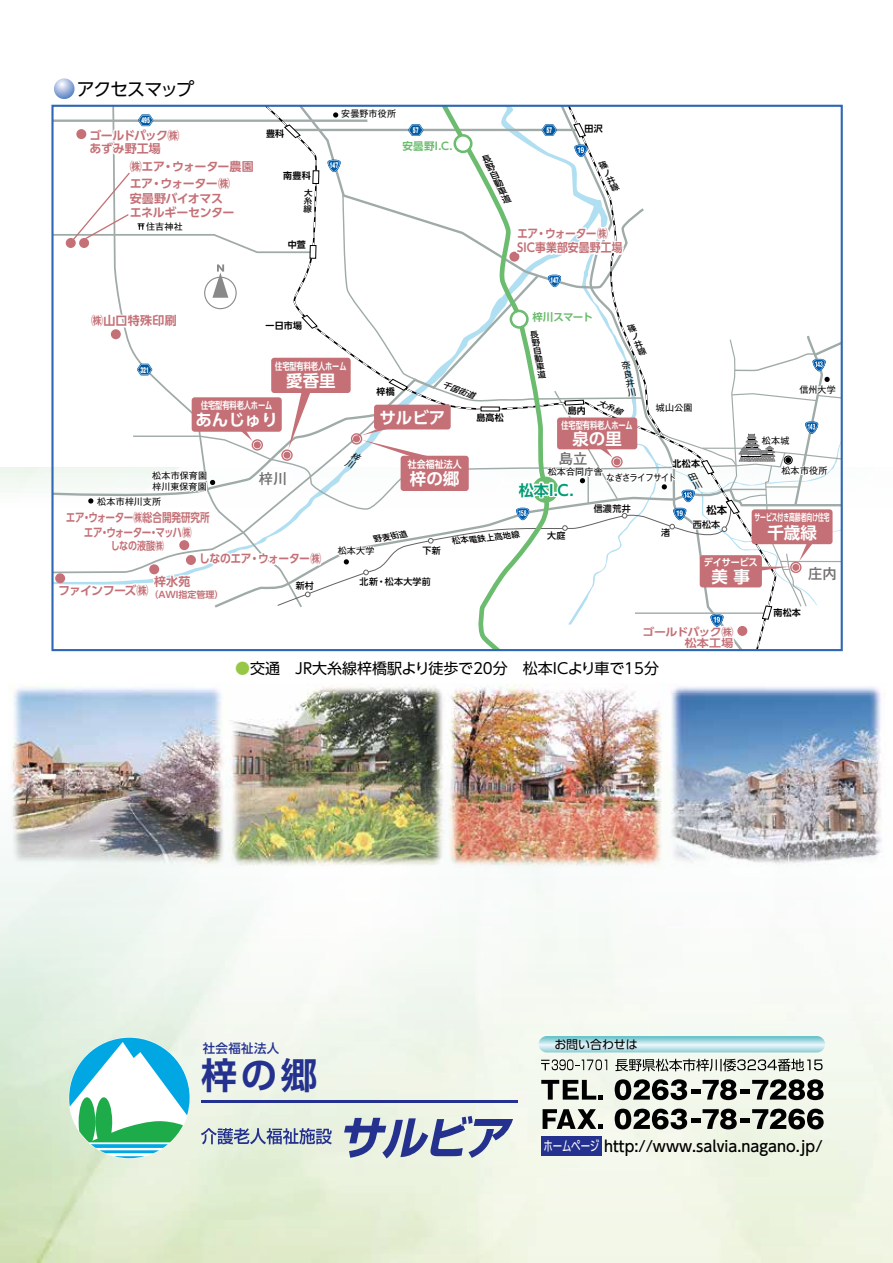
<style>
.page{position:relative;width:893px;height:1263px;background:#fff}
.page>*{position:absolute;margin:0;border:0;box-sizing:border-box;transform-origin:0 0}
.t1{font:700 36.3px "UD Shin Go Pro De";color:#24318f}
.t2{font:18px "UD Shin Go Pro";letter-spacing:-.08em;color:#000}
.t3{font:700 16.5px "UD Shin Go Pro De";color:#fff}
.t4{font:15px "UD Shin Go Pro";color:#000}
.t5{font:500 15px "UD Shin Go Pro";color:#000}
.t6{font:700 15px "UD Shin Go Pro De";color:#009c74}
.t7{font:500 14.25px "Gothic MB101 Pro";color:#727171}
.t8{font:13.5px "UD Shin Go Pro";letter-spacing:-.02em;color:#fff;scale:.7 1}
.t9{font:500 12.45px "UD Shin Go Pro";letter-spacing:.025em;color:#24318f}
.t10{font:700 12px/14.4px "UD Shin Go Pro De";letter-spacing:-.03em;color:#c47076}
.t11{font:700 12px "UD Shin Go Pro De";letter-spacing:-.03em;color:#c47076;scale:.9 1}
.t12{font:700 12px "UD Shin Go Pro De";letter-spacing:-.01em;color:#c47076;scale:.8 1}
.t13{font:700 12px/14.4px "UD Shin Go Pro De";letter-spacing:-.03em;color:#c47076;scale:.8 1}
.t14{font:700 12px/14.4px "UD Shin Go Pro De";letter-spacing:.015em;color:#c47076;scale:.9 1}
.t15{font:700 12px "UD Shin Go Pro De";letter-spacing:-.075em;color:#c47076}
.t16{font:12px "UD Shin Go Pro";letter-spacing:-.01em;color:#000}
.t17{font:700 11.25px "UD Shin Go Pro De";letter-spacing:-.01em;color:#c47076;scale:.8 1}
.t18{font:700 10.8px/10.5px "UD Shin Go Pro De";letter-spacing:-.035em;color:#c47076;text-align:right;scale:1.11 1}
.t19{font:700 10.5px "UD Shin Go Pro De";color:#6bbc6e}
.t20{font:700 10.35px "UD Shin Go Pro De";color:#000}
.t21{font:700 9.9px "UD Shin Go Pro De";letter-spacing:-.01em;color:#fff;scale:.73 1}
.t22{font:700 9.9px "UD Shin Go Pro De";letter-spacing:-.01em;color:#fff;scale:.59 1}
.t23{font:700 9.9px "UD Shin Go Pro De";letter-spacing:-.01em;color:#fff;scale:.91 1}
.t24{font:9px/9px "Gothic MB101 Pro";letter-spacing:.025em;color:#000}
.t25{font:700 9px "UD Shin Go Pro De";letter-spacing:.025em;color:#000}
.t26{font:500 9px "UD Shin Go Pro";letter-spacing:.03em;color:#000}
.t27{font:9px/10.8px "Gothic MB101 Pro";letter-spacing:.005em;color:#000}
.t28{font:9px "Gothic MB101 Pro";letter-spacing:-.035em;color:#000;scale:.9 1}
.t29{font:700 9px "UD Shin Go Pro De";color:#c47076}
.t30{font:500 8.25px/8.2px "UD Shin Go Pro";color:#000;text-align:justify}
.t31{font:italic 500 8.1px "UD Shin Go Pro";color:#000}
.t32{font:italic 500 7.95px "UD Shin Go Pro";color:#000;scale:1.05 1}
.t33{font:900 7.05px "Gothic MB101 Pro";letter-spacing:-.02em;color:#fff;scale:.54 1}
.s1{color:#97c845}
</style>
<div class="page">
<img style="left:0;top:84px;width:893px;height:1179px">
<svg style="left:54px;top:78px;width:21px;height:21px"></svg>
<svg style="left:539px;top:1036px;width:286px;height:16px;background:#afdde3"></svg>
<svg style="left:541px;top:1059px;width:66px;height:11px"></svg>
<svg style="left:615px;top:1059px;width:208px;height:12px"></svg>
<svg style="left:615px;top:1079px;width:72px;height:21px;background:#696b66"></svg>
<div style="left:691px;top:1089px;width:9px;height:5px;background:#000"></div>
<svg style="left:703px;top:1079px;width:34px;height:21px"></svg>
<div style="left:740px;top:1089px;width:10px;height:5px;background:#000"></div>
<svg style="left:752px;top:1079px;width:72px;height:21px;background:#6e706a"></svg>
<svg style="left:541px;top:1080px;width:62px;height:19px"></svg>
<svg style="left:615px;top:1109px;width:122px;height:20px;background:#73756f"></svg>
<hr style="left:740px;top:1119px;width:10px;height:4px;background:#000">
<svg style="left:752px;top:1109px;width:72px;height:20px"></svg>
<svg style="left:543px;top:1109px;width:60px;height:20px"></svg>
<div style="left:541px;top:1136px;width:61px;height:20px;background:#24318f"></div>
<svg style="left:69px;top:1038px;width:121px;height:120px"></svg>
<svg style="left:201px;top:1128px;width:131px;height:16px;background:#929dba"></svg>
<svg style="left:344px;top:1116px;width:169px;height:42px;background:#a1abc3"></svg>
<hr style="left:201px;top:1100px;width:317px;height:2px;background:#24318f">
<svg style="left:52px;top:106px;width:790px;height:544px"></svg>
<h2 class="t2" style="left:77px;top:75px;width:119px">アクセスマップ</h2>
<p class="t33" style="left:141px;top:115px;width:18px">495</p>
<p class="t10" style="left:89px;top:128px;width:92px;line-height:13.5px">ゴールドパック㈱あずみ野工場</p>
<p class="t10" style="left:172px;top:159px;width:83px">ウォーター農園</p>
<p class="t10" style="left:130px;top:159px;width:37px">㈱エア</p>
<p class="t10" style="left:162px;top:159px;width:13px">・</p>
<p class="t10" style="left:161px;top:176px;width:71px">ウォーター㈱</p>
<p class="t10" style="left:130px;top:176px;width:106px">エア<br>安曇野バイオマスエネルギーセンター</p>
<p class="t10" style="left:150px;top:176px;width:13px">・</p>
<p class="t24" style="left:146px;top:221px;width:38px">住吉神社</p>
<p class="t25" style="left:266px;top:127px;width:20px">豊科</p>
<p class="t25" style="left:283px;top:169px;width:29px">南豊科</p>
<p class="t30" style="left:304px;top:188px;width:11px">大糸線</p>
<p class="t25" style="left:288px;top:237px;width:20px">中萱</p>
<p class="t24" style="left:341px;top:108px;width:57px">安曇野市役所</p>
<p class="t33" style="left:413px;top:124px;width:12px">57</p>
<p class="t33" style="left:330px;top:159px;width:17px">147</p>
<p class="t19" style="left:403px;top:137px;width:52px">安曇野I C. .</p>
<p class="t33" style="left:546px;top:124px;width:12px">57</p>
<p class="t25" style="left:585px;top:121px;width:20px">田沢</p>
<p class="t11" style="left:536px;top:224px;width:82px">・ウォーター㈱</p>
<p class="t14" style="left:517px;top:226px;width:119px">エア<br>SIC事業部安曇野工場</p>
<p class="t33" style="left:550px;top:274px;width:17px">147</p>
<p class="t19" style="left:532px;top:309px;width:62px">梓川スマート</p>
<p class="t10" style="left:91px;top:313px;width:87px">㈱山口特殊印刷</p>
<p class="t25" style="left:265px;top:319px;width:38px">一日市場</p>
<p class="t30" style="left:530px;top:330px;width:9px;text-align:center;rotate:-5deg">長野自動車道</p>
<p class="t24" style="left:622px;top:360px;width:9px;rotate:-6deg">奈良井川</p>
<p class="t21" style="left:275px;top:358px;width:99px">住宅型有料老人ホーム</p>
<h3 class="t3" style="left:286px;top:367px;width:51px">愛香里</h3>
<p class="t33" style="left:140px;top:364px;width:17px">321</p>
<p class="t32" style="left:445px;top:378px;width:34px;rotate:20deg">千国街道</p>
<p class="t24" style="left:799px;top:383px;width:38px">信州大学</p>
<p class="t25" style="left:377px;top:384px;width:20px">梓橋</p>
<p class="t21" style="left:201px;top:397px;width:99px">住宅型有料老人ホーム</p>
<h3 class="t3" style="left:195px;top:407px;width:84px">あんじゅり</h3>
<p class="t24" style="left:656px;top:402px;width:38px">城山公園</p>
<p class="t25" style="left:568px;top:404px;width:20px">島内</p>
<h3 class="t3" style="left:379px;top:404px;width:67px">サルビア</h3>
<p class="t23" style="left:408px;top:456px;width:61px">社会福祉法人</p>
<h3 class="t3" style="left:410px;top:466px;width:51px">梓の郷</h3>
<p class="t25" style="left:476px;top:410px;width:29px">島高松</p>
<p class="t21" style="left:561px;top:417px;width:99px">住宅型有料老人ホーム</p>
<h3 class="t3" style="left:572px;top:425px;width:51px">泉の里</h3>
<p class="t24" style="left:762px;top:435px;width:29px">松本城</p>
<p class="t7" style="left:559px;top:446px;width:30px">島立</p>
<p class="t6" style="left:519px;top:478px;width:56px">松本I C. .</p>
<p class="t25" style="left:672px;top:457px;width:29px">北松本</p>
<p class="t24" style="left:781px;top:465px;width:48px">松本市役所</p>
<p class="t24" style="left:548px;top:466px;width:56px">松本合同庁舎</p>
<p class="t7" style="left:259px;top:466px;width:30px">梓川</p>
<p class="t27" style="left:152px;top:469px;width:56px">松本市保育園梓川東保育園</p>
<p class="t28" style="left:606px;top:470px;width:79px">なぎさライフサイト</p>
<p class="t24" style="left:97px;top:496px;width:66px">松本市梓川支所</p>
<p class="t26" style="left:594px;top:501px;width:38px">信濃荒井</p>
<p class="t20" style="left:706px;top:502px;width:22px">松本</p>
<p class="t22" style="left:754px;top:509px;width:129px">サービス付き高齢者向け住宅</p>
<h3 class="t3" style="left:767px;top:519px;width:51px">千歳緑</h3>
<p class="t23" style="left:704px;top:554px;width:61px">デイサービス</p>
<h3 class="t3" style="left:711px;top:563px;width:40px">美事</h3>
<p class="t12" style="left:66px;top:508px;width:181px">エアウォーター㈱総合開発研究所</p>
<p class="t13" style="left:82px;top:510px;width:139px">・<br>エアウォーターマッハ㈱</p>
<p class="t26" style="left:693px;top:517px;width:29px">西松本</p>
<p class="t26" style="left:661px;top:525px;width:10px">渚</p>
<p class="t31" style="left:373px;top:533px;width:35px;rotate:-11deg">野麦街道</p>
<p class="t30" style="left:452px;top:537px;width:69px;rotate:-7deg">松本電鉄上高地線</p>
<p class="t13" style="left:100px;top:525px;width:14px">・</p>
<p class="t13" style="left:149px;top:525px;width:13px">・</p>
<p class="t26" style="left:547px;top:528px;width:20px">大庭</p>
<p class="t17" style="left:111px;top:537px;width:68px">しなの液酸㈱</p>
<p class="t15" style="left:58px;top:581px;width:92px">ファインフーズ㈱</p>
<p class="t26" style="left:422px;top:543px;width:20px">下新</p>
<p class="t26" style="left:360px;top:574px;width:73px">北新・松本大学前</p>
<p class="t24" style="left:338px;top:545px;width:38px">松本大学</p>
<p class="t11" style="left:249px;top:549px;width:82px">・ウォーター㈱</p>
<p class="t11" style="left:199px;top:549px;width:60px">しなのエア</p>
<p class="t7" style="left:808px;top:561px;width:30px">庄内</p>
<p class="t10" style="left:154px;top:574px;width:38px">梓水苑</p>
<p class="t29" style="left:149px;top:588px;width:76px">（AWI指定管理(</p>
<p class="t26" style="left:296px;top:578px;width:20px">新村</p>
<p class="t18" style="left:642px;top:626px;width:83px">ゴールドパック㈱松本工場</p>
<p class="t4" style="left:235px;top:656px;width:425px"><span class="s1">●</span>交通　JR大糸線梓橋駅より徒歩で20分　松本ICより車で15分</p>
<p class="t25" style="left:773px;top:605px;width:29px">南松本</p>
<p class="t9" style="left:203px;top:1038px;width:78px">社会福祉法人</p>
<h1 class="t1" style="left:201px;top:1045px;width:117px">梓の郷</h1>
<p class="t16" style="left:554px;top:1035px;width:85px">お問い合わせは</p>
<p class="t5" style="left:604px;top:1134px;width:220px">http://www.salvia.nagano.jp/</p>
<p class="t8" style="left:544px;top:1135px;width:81px">ホームページ</p>
</div>
